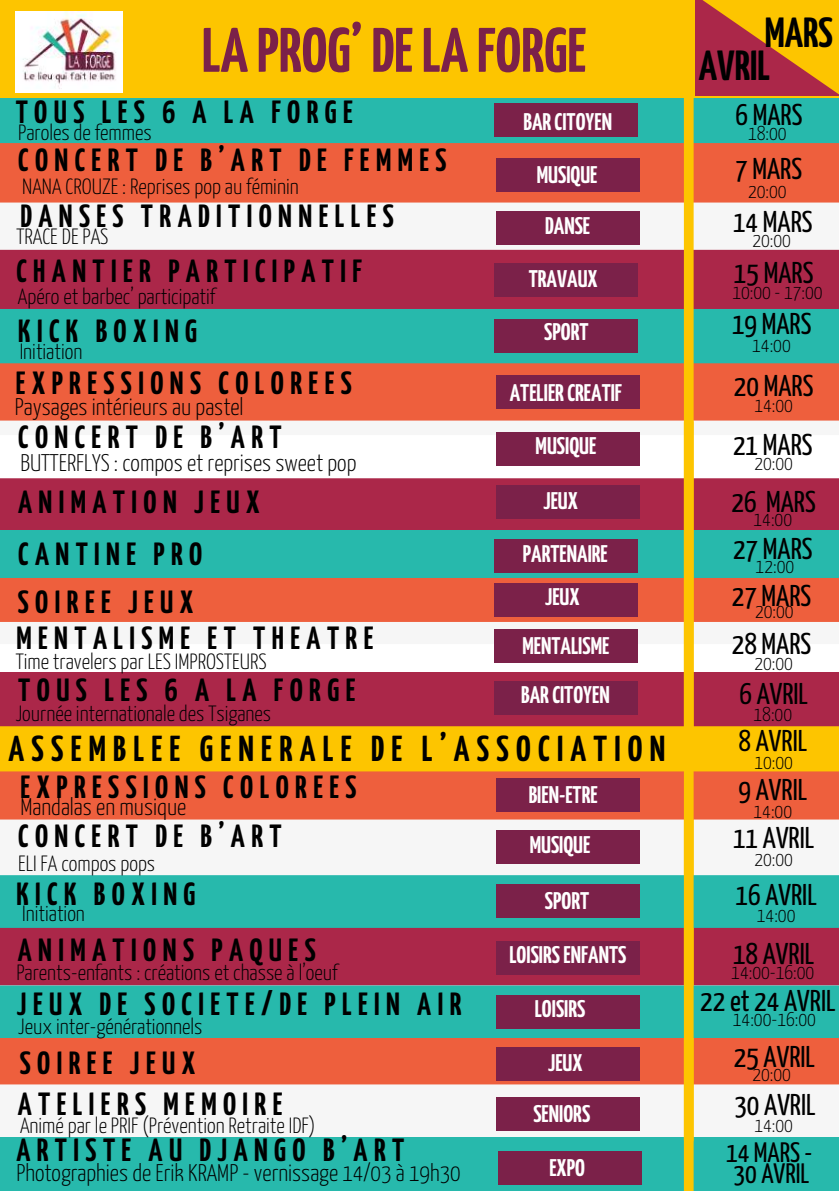
<style>
.page{position:relative;width:839px;height:1191px;background:#fff}
.page>*{position:absolute;margin:0;border:0;box-sizing:border-box;transform-origin:0 0}
.t1{font:700 62.8px "Yanone Kaffeesatz";color:#7b2149}
.t2{font:700 42px/33px "Yanone Kaffeesatz";color:#000}
.t3{font:700 36px "Yanone Kaffeesatz";letter-spacing:.2em;color:#000}
.t4{font:700 32px "Yanone Kaffeesatz";letter-spacing:.2em;color:#000}
.t5{font:30px "Yanone Kaffeesatz";color:#000}
.t6{font:28px "Yanone Kaffeesatz";color:#000}
.t7{font:700 24px "Yanone Kaffeesatz";color:#fff}
.t8{font:300 24px "Yanone Kaffeesatz";color:#000}
.t9{font:300 22px "Yanone Kaffeesatz";color:#000}
.t10{font:300 20px "Yanone Kaffeesatz";color:#000}
</style>
<div class="page">
<div style="left:0;top:0;width:838px;height:1191px;background:#f6f6f6"></div>
<div style="left:0;top:1137px;width:641px;height:54px;background:#27b9ac"></div>
<div style="left:0;top:98px;width:641px;height:45px;background:#27b9ac"></div>
<div style="left:0;top:0;width:838px;height:98px;background:#fdc500"></div>
<div style="left:0;top:143px;width:641px;height:60px;background:#ee5f3d"></div>
<div style="left:494px;top:104px;width:144px;height:33px;background:#7b2149"></div>
<img style="left:16px;top:11px;width:106px;height:81px">
<div style="left:0;top:250px;width:641px;height:59px;background:#ab2749"></div>
<div style="left:0;top:309px;width:641px;height:54px;background:#27b9ac"></div>
<div style="left:0;top:578px;width:641px;height:44px;background:#ee5f3d"></div>
<div style="left:0;top:363px;width:641px;height:58px;background:#ee5f3d"></div>
<div style="left:0;top:530px;width:641px;height:48px;background:#27b9ac"></div>
<div style="left:0;top:478px;width:641px;height:52px;background:#ab2749"></div>
<div style="left:0;top:726px;width:641px;height:45px;background:#fdc500"></div>
<div style="left:0;top:672px;width:641px;height:54px;background:#ab2749"></div>
<div style="left:0;top:928px;width:641px;height:57px;background:#ab2749"></div>
<div style="left:0;top:1038px;width:641px;height:46px;background:#ee5f3d"></div>
<div style="left:495px;top:158px;width:144px;height:33px;background:#7b2149"></div>
<div style="left:494px;top:264px;width:144px;height:33px;background:#7b2149"></div>
<div style="left:497px;top:1151px;width:144px;height:33px;background:#7b2149"></div>
<div style="left:494px;top:583px;width:144px;height:34px;background:#7b2149"></div>
<div style="left:495px;top:485px;width:144px;height:34px;background:#7b2149"></div>
<div style="left:495px;top:433px;width:144px;height:33px;background:#7b2149"></div>
<div style="left:495px;top:375px;width:144px;height:34px;background:#7b2149"></div>
<div style="left:494px;top:629px;width:144px;height:34px;background:#7b2149"></div>
<div style="left:0;top:771px;width:641px;height:49px;background:#ee5f3d"></div>
<div style="left:495px;top:778px;width:144px;height:33px;background:#7b2149"></div>
<div style="left:494px;top:319px;width:144px;height:34px;background:#7b2149"></div>
<div style="left:495px;top:212px;width:144px;height:33px;background:#7b2149"></div>
<div style="left:0;top:986px;width:641px;height:52px;background:#27b9ac"></div>
<div style="left:495px;top:831px;width:144px;height:33px;background:#7b2149"></div>
<div style="left:0;top:875px;width:641px;height:53px;background:#27b9ac"></div>
<svg style="left:641px;top:0;width:197px;height:1191px"></svg>
<div style="left:496px;top:1047px;width:144px;height:34px;background:#7b2149"></div>
<div style="left:496px;top:941px;width:144px;height:34px;background:#7b2149"></div>
<div style="left:496px;top:1097px;width:144px;height:34px;background:#7b2149"></div>
<div style="left:496px;top:995px;width:144px;height:33px;background:#7b2149"></div>
<div style="left:494px;top:539px;width:144px;height:33px;background:#7b2149"></div>
<div style="left:494px;top:681px;width:144px;height:34px;background:#7b2149"></div>
<div style="left:495px;top:884px;width:144px;height:33px;background:#7b2149"></div>
<h1 class="t1" style="left:202px;top:26px;width:386px">LA PROG’DELA FORGE</h1>
<p class="t4" style="left:16px;top:100px;width:338px">TOUS LES 6 A LA FORGE</p>
<p class="t9" style="left:18px;top:124px;width:135px">Paroles de femmes</p>
<p class="t4" style="left:18px;top:148px;width:430px">CONCERT DE B’ART DE FEMMES</p>
<p class="t9" style="left:22px;top:178px;width:278px">NANA CROUZE : Reprises pop au féminin</p>
<p class="t4" style="left:20px;top:204px;width:375px">DANSES TRADITIONNELLES</p>
<p class="t9" style="left:16px;top:228px;width:94px">TRACE DE PAS</p>
<p class="t7" style="left:523px;top:112px;width:90px">BARCITOYEN</p>
<p class="t7" style="left:536px;top:166px;width:62px">MUSIQUE</p>
<p class="t7" style="left:545px;top:216px;width:46px">DANSE</p>
<p class="t4" style="left:16px;top:258px;width:347px">CHANTIER PARTICIPATIF</p>
<p class="t7" style="left:528px;top:270px;width:70px">TRAVAUX</p>
<p class="t9" style="left:18px;top:288px;width:199px">Apéro et barbec’ participatif</p>
<p class="t4" style="left:18px;top:318px;width:180px">KICK BOXING</p>
<p class="t9" style="left:20px;top:343px;width:64px">Initiation</p>
<p class="t4" style="left:16px;top:371px;width:337px">EXPRESSIONS COLOREES</p>
<p class="t8" style="left:15px;top:397px;width:230px">Paysages intérieurs au pastel</p>
<p class="t7" style="left:544px;top:323px;width:46px">SPORT</p>
<p class="t7" style="left:510px;top:383px;width:114px">ATELIERCREATIF</p>
<h2 class="t2" style="left:698px;top:19px;width:136px;text-indent:66px">MARS<br>AVRIL</h2>
<p class="t5" style="left:735px;top:103px;width:68px">6 MARS</p>
<p class="t10" style="left:748px;top:125px;width:40px">18:00</p>
<p class="t5" style="left:735px;top:157px;width:68px">7 MARS</p>
<p class="t10" style="left:748px;top:183px;width:40px">20:00</p>
<p class="t5" style="left:733px;top:210px;width:81px">14 MARS</p>
<p class="t10" style="left:752px;top:232px;width:40px">20:00</p>
<p class="t5" style="left:734px;top:261px;width:81px">15 MARS</p>
<p class="t10" style="left:732px;top:284px;width:92px">10:00 - 17:00</p>
<p class="t5" style="left:732px;top:312px;width:81px">19 MARS</p>
<p class="t10" style="left:752px;top:337px;width:40px">14:00</p>
<p class="t5" style="left:734px;top:374px;width:81px">20 MARS</p>
<p class="t10" style="left:754px;top:397px;width:40px">14:00</p>
<p class="t4" style="left:18px;top:424px;width:265px">CONCERT DE B’ART</p>
<p class="t8" style="left:20px;top:454px;width:337px">BUTTERFLYS : compos et reprises sweet pop</p>
<p class="t7" style="left:535px;top:437px;width:62px">MUSIQUE</p>
<p class="t5" style="left:733px;top:433px;width:81px">21 MARS</p>
<p class="t10" style="left:754px;top:455px;width:40px">20:00</p>
<p class="t4" style="left:18px;top:489px;width:243px">ANIMATION JEUX</p>
<p class="t7" style="left:543px;top:492px;width:36px">JEUX</p>
<p class="t5" style="left:731px;top:490px;width:86px">26 MARS</p>
<p class="t10" style="left:753px;top:511px;width:40px">14:00</p>
<p class="t4" style="left:18px;top:542px;width:186px">CANTINE PRO</p>
<p class="t7" style="left:523px;top:545px;width:86px">PARTENAIRE</p>
<p class="t4" style="left:18px;top:589px;width:177px">SOIREE JEUX</p>
<p class="t7" style="left:545px;top:588px;width:36px">JEUX</p>
<p class="t5" style="left:733px;top:537px;width:81px">27 MARS</p>
<p class="t10" style="left:755px;top:559px;width:40px">12:00</p>
<p class="t5" style="left:731px;top:584px;width:81px">27 MARS</p>
<p class="t10" style="left:755px;top:603px;width:40px">20:00</p>
<p class="t4" style="left:16px;top:626px;width:358px">MENTALISME ET THEATRE</p>
<p class="t7" style="left:522px;top:637px;width:88px">MENTALISME</p>
<p class="t5" style="left:731px;top:632px;width:81px">28 MARS</p>
<p class="t10" style="left:754px;top:655px;width:40px">20:00</p>
<p class="t9" style="left:16px;top:653px;width:252px">Time travelers par LES IMPROSTEURS</p>
<p class="t4" style="left:18px;top:677px;width:338px">TOUS LES 6 A LA FORGE</p>
<p class="t9" style="left:16px;top:705px;width:257px">Journée internationale des Tsiganes</p>
<p class="t7" style="left:521px;top:685px;width:90px">BARCITOYEN</p>
<p class="t5" style="left:739px;top:682px;width:70px">6 AVRIL</p>
<p class="t10" style="left:753px;top:706px;width:40px">18:00</p>
<p class="t3" style="left:9px;top:735px;width:658px">ASSEMBLEE GENERALE DE L’ASSOCIATION</p>
<p class="t5" style="left:738px;top:729px;width:70px">8 AVRIL</p>
<p class="t10" style="left:754px;top:754px;width:40px">10:00</p>
<p class="t4" style="left:20px;top:775px;width:337px">EXPRESSIONS COLOREES</p>
<p class="t8" style="left:20px;top:798px;width:167px">Mandalas en musique</p>
<p class="t4" style="left:18px;top:823px;width:265px">CONCERT DE B’ART</p>
<p class="t9" style="left:18px;top:854px;width:138px">ELI FA compos pops</p>
<p class="t4" style="left:16px;top:881px;width:180px">KICK BOXING</p>
<p class="t9" style="left:22px;top:905px;width:64px">Initiation</p>
<p class="t4" style="left:18px;top:938px;width:299px">ANIMATIONS PAQUES</p>
<p class="t9" style="left:16px;top:964px;width:322px">Parents-enfants : créations et chasse à l’oeuf</p>
<p class="t4" style="left:17px;top:991px;width:446px">JEUX DE SOCIETE/DE PLEIN AIR</p>
<p class="t9" style="left:18px;top:1017px;width:186px">Jeux inter-générationnels</p>
<p class="t7" style="left:528px;top:786px;width:71px">BIEN-ETRE</p>
<p class="t7" style="left:529px;top:835px;width:62px">MUSIQUE</p>
<p class="t5" style="left:738px;top:778px;width:70px">9 AVRIL</p>
<p class="t10" style="left:753px;top:803px;width:40px">14:00</p>
<p class="t5" style="left:733px;top:826px;width:83px">11 AVRIL</p>
<p class="t10" style="left:754px;top:851px;width:40px">20:00</p>
<p class="t7" style="left:545px;top:892px;width:46px">SPORT</p>
<p class="t5" style="left:735px;top:883px;width:83px">16 AVRIL</p>
<p class="t10" style="left:756px;top:907px;width:40px">14:00</p>
<p class="t7" style="left:509px;top:946px;width:118px">LOISIRSENFANTS</p>
<p class="t5" style="left:733px;top:942px;width:83px">18 AVRIL</p>
<p class="t10" style="left:731px;top:965px;width:85px">14:00-16:00</p>
<p class="t7" style="left:534px;top:999px;width:52px">LOISIRS</p>
<p class="t5" style="left:700px;top:989px;width:137px">22 et 24 AVRIL</p>
<p class="t10" style="left:732px;top:1011px;width:85px">14:00-16:00</p>
<p class="t4" style="left:20px;top:1050px;width:177px">SOIREE JEUX</p>
<p class="t7" style="left:548px;top:1053px;width:36px">JEUX</p>
<p class="t5" style="left:733px;top:1045px;width:83px">25 AVRIL</p>
<p class="t10" style="left:752px;top:1066px;width:40px">20:00</p>
<p class="t10" style="left:754px;top:1117px;width:40px">14:00</p>
<p class="t4" style="left:18px;top:1092px;width:266px">ATELIERS MEMOIRE</p>
<p class="t9" style="left:20px;top:1117px;width:297px">Animé par le PRIF (Prévention Retraite IDF)</p>
<p class="t7" style="left:533px;top:1104px;width:58px">SENIORS</p>
<p class="t5" style="left:734px;top:1093px;width:83px">30 AVRIL</p>
<p class="t4" style="left:16px;top:1138px;width:389px">ARTISTE AU DJANGO B’ART</p>
<p class="t6" style="left:726px;top:1142px;width:88px">14 MARS -</p>
<p class="t7" style="left:549px;top:1159px;width:37px">EXPO</p>
<p class="t8" style="left:16px;top:1163px;width:446px">Photographies de Erik KRAMP - vernissage 14/03 à 19h30</p>
<p class="t6" style="left:733px;top:1163px;width:77px">30 AVRIL</p>
</div>
